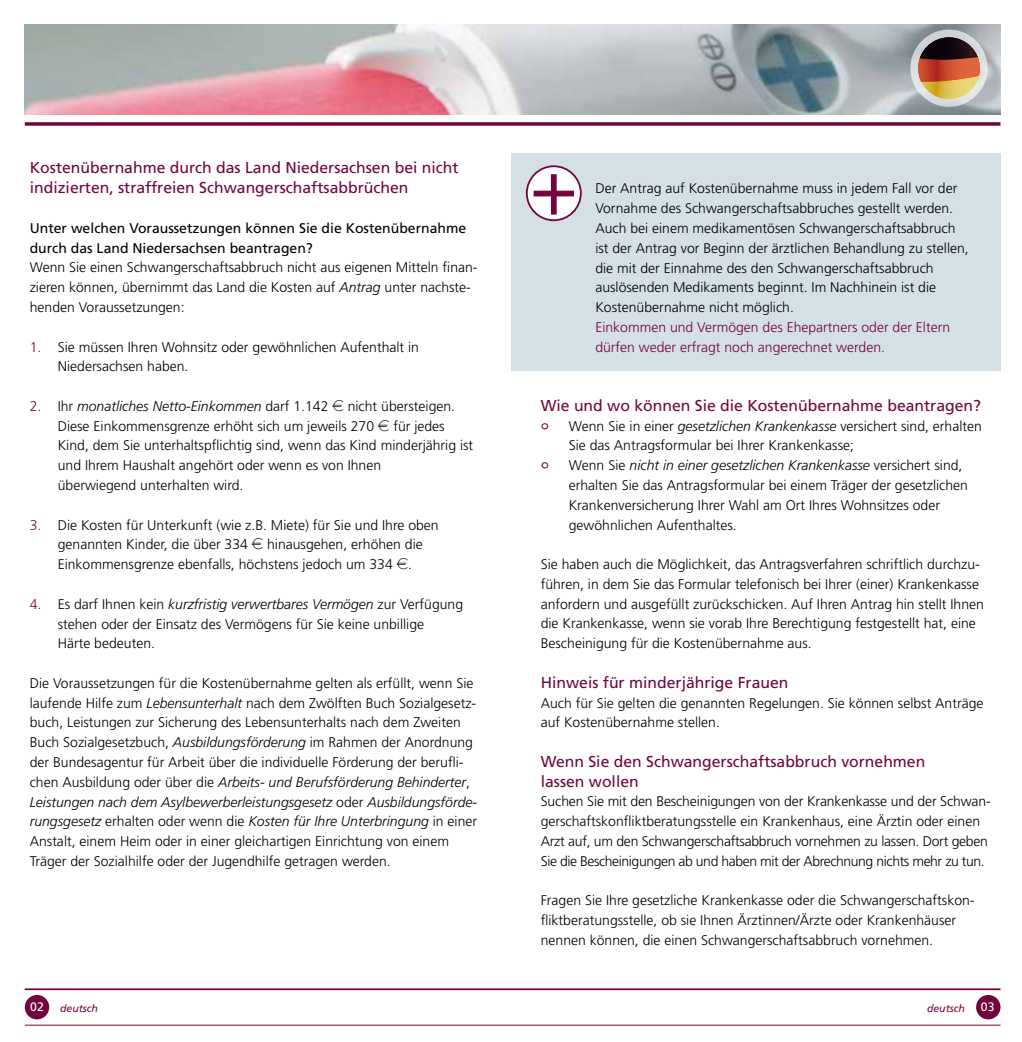
<style>
.page{position:relative;width:1022px;height:1042px;background:#fff}
.page>*{position:absolute;margin:0;border:0;box-sizing:border-box;transform-origin:0 0}
.t1{font:15.75px/19.8px "Frutiger";color:#72053e}
.t2{font:300 14px/19.8px "Frutiger";color:#000}
.t3{font:14px/19.8px "Frutiger";color:#000}
.t4{font:300 14px/19.8px "Frutiger";color:#72053e}
.t5{font:italic 300 14px "Frutiger";color:#000}
.t6{font:12.25px "Frutiger";color:#fff}
.t7{font:italic 10.5px "Frutiger";color:#72053e}
.s1{font-style:italic}
.s2{color:#72053e}
.s3{font-family:"Eurofont";font-weight:400}
.s4{font-size:21px;color:#72053e}
.s5{font-style:normal;font-size:21px;color:#72053e}
.s6{font-style:normal}
</style>
<div class="page">
<div style="left:977px;top:996px;width:22px;height:22px;background:#72053e;border-radius:50%"></div>
<div style="left:976px;top:995px;width:24px;height:24px;border:2px solid #72053e;border-radius:50%"></div>
<div style="left:26px;top:996px;width:22px;height:22px;background:#72053e;border-radius:50%"></div>
<div style="left:25px;top:995px;width:24px;height:24px;border:2px solid #72053e;border-radius:50%"></div>
<div style="left:511px;top:154px;width:489px;height:217px;background:#d5dfe6"></div>
<img style="left:25px;top:25px;width:975px;height:89px">
<svg style="left:25px;top:122px;width:975px;height:4px"></svg>
<svg style="left:526px;top:165px;width:56px;height:56px"></svg>
<svg style="left:910px;top:30px;width:77px;height:77px"></svg>
<svg style="left:918px;top:37px;width:62px;height:62px"></svg>
<svg style="left:918px;top:37px;width:62px;height:62px"></svg>
<hr style="left:25px;top:988px;width:975px;height:2px;background:#72053e">
<hr style="left:25px;top:1024px;width:975px;height:1px;background:#72053e">
<p class="t1" style="left:30px;top:158px;width:430px">Kostenübernahme durch das Land Niedersachsen bei nicht indizierten, straffreien Schwangerschaftsabbrüchen</p>
<p class="t3" style="left:30px;top:218px;width:438px">Unter welchen Voraussetzungen können Sie die Kostenübernahme durch das Land Niedersachsen beantragen?</p>
<p class="t2" style="left:30px;top:258px;width:449px">Wenn Sie einen Schwangerschaftsabbruch nicht aus eigenen Mitteln finan&shy;zieren können, übernimmt das Land die Kosten auf <span class="s1">Antrag</span> unter nachste&shy;henden Voraussetzungen:</p>
<p class="t2" style="left:58px;top:337px;width:363px;text-indent:-28px"><span class="s2">1.</span> Sie müssen Ihren Wohnsitz oder gewöhnlichen Aufenthalt in<br>Niedersachsen haben.</p>
<p class="t2" style="left:58px;top:396px;width:417px;text-indent:-28px"><span class="s2">2.</span> Ihr <span class="s1">monatliches Netto-Einkommen</span> darf 1.142 <span class="s3">E</span> nicht übersteigen.<br>Diese Einkommensgrenze erhöht sich um jeweils 270 <span class="s3">E</span> für jedes Kind, dem Sie unterhaltspflichtig sind, wenn das Kind minderjährig ist und Ihrem Haushalt angehört oder wenn es von Ihnen<br>überwiegend unterhalten wird.</p>
<p class="t2" style="left:58px;top:515px;width:382px;text-indent:-28px"><span class="s2">3.</span> Die Kosten für Unterkunft (wie z.B. Miete) für Sie und Ihre oben genannten Kinder, die über 334 <span class="s3">E</span> hinausgehen, erhöhen die<br>Einkommensgrenze ebenfalls, höchstens jedoch um 334 <span class="s3">E</span>.</p>
<p class="t2" style="left:58px;top:594px;width:407px;text-indent:-28px"><span class="s2">4.</span> Es darf Ihnen kein <span class="s1">kurzfristig verwertbares Vermögen</span> zur Verfügung stehen oder der Einsatz des Vermögens für Sie keine unbillige<br>Härte bedeuten.</p>
<p class="t2" style="left:30px;top:673px;width:449px">Die Voraussetzungen für die Kostenübernahme gelten als erfüllt, wenn Sie laufende Hilfe zum <span class="s1">Lebensunterhalt</span> nach dem Zwölften Buch Sozialgesetz&shy;buch, Leistungen zur Sicherung des Lebensunterhalts nach dem Zweiten Buch Sozialgesetzbuch, <span class="s1">Ausbildungsförderung</span> im Rahmen der Anordnung der Bundesagentur für Arbeit über die individuelle Förderung der berufli&shy;chen Ausbildung oder über die <span class="s1">Arbeits- und Berufsförderung Behinderter</span>, <span class="s1">Leistungen nach dem Asylbewerberleistungsgesetz</span> oder <span class="s1">Ausbildungsförde&shy;rungsgesetz</span> erhalten oder wenn die <span class="s1">Kosten für Ihre Unterbringung</span> in einer Anstalt, einem Heim oder in einer gleichartigen Einrichtung von einem Träger der Sozialhilfe oder der Jugendhilfe getragen werden.</p>
<p class="t2" style="left:595px;top:179px;width:375px">Der Antrag auf Kostenübernahme muss in jedem Fall vor der Vornahme des Schwangerschaftsabbruches gestellt werden.<br>Auch bei einem medikamentösen Schwangerschaftsabbruch ist der Antrag vor Beginn der ärztlichen Behandlung zu stellen, die mit der Einnahme des den Schwangerschaftsabbruch auslösenden Medikaments beginnt. Im Nachhinein ist die Kostenübernahme nicht möglich.</p>
<p class="t4" style="left:595px;top:317px;width:356px">Einkommen und Vermögen des Ehepartners oder der Eltern dürfen weder erfragt noch angerechnet werden.</p>
<p class="t1" style="left:541px;top:395px;width:442px">Wie und wo können Sie die Kostenübernahme beantragen?</p>
<p class="t2" style="left:541px;top:416px;width:443px"><span class="s4">°</span> Wenn Sie in einer <span class="s1">gesetzlichen Krankenkasse</span> versichert sind, erhalten</p>
<p class="t2" style="left:569px;top:436px;width:287px">Sie das Antragsformular bei Ihrer Krankenkasse;</p>
<p class="t5" style="left:541px;top:457px;width:423px"><span class="s5">°</span> <span class="s6">Wenn Sie</span> nicht in einer gesetzlichen Krankenkasse <span class="s6">versichert sind,</span></p>
<p class="t2" style="left:569px;top:475px;width:401px">erhalten Sie das Antragsformular bei einem Träger der gesetzlichen</p>
<p class="t2" style="left:569px;top:495px;width:373px">Krankenversicherung Ihrer Wahl am Ort Ihres Wohnsitzes oder</p>
<p class="t2" style="left:569px;top:515px;width:170px">gewöhnlichen Aufenthaltes.</p>
<p class="t2" style="left:541px;top:554px;width:445px">Sie haben auch die Möglichkeit, das Antragsverfahren schriftlich durchzu&shy;führen, in dem Sie das Formular telefonisch bei Ihrer (einer) Krankenkasse anfordern und ausgefüllt zurückschicken. Auf Ihren Antrag hin stellt Ihnen die Krankenkasse, wenn sie vorab Ihre Berechtigung festgestellt hat, eine Bescheinigung für die Kostenübernahme aus.</p>
<p class="t1" style="left:541px;top:672px;width:249px">Hinweis für minderjährige Frauen</p>
<p class="t2" style="left:541px;top:693px;width:444px">Auch für Sie gelten die genannten Regelungen. Sie können selbst Anträge auf Kostenübernahme stellen.</p>
<p class="t1" style="left:541px;top:751px;width:386px">Wenn Sie den Schwangerschaftsabbruch vornehmen lassen wollen</p>
<p class="t2" style="left:541px;top:791px;width:451px">Suchen Sie mit den Bescheinigungen von der Krankenkasse und der Schwan&shy;gerschaftskonfliktberatungsstelle ein Krankenhaus, eine Ärztin oder einen Arzt auf, um den Schwangerschaftsabbruch vornehmen zu lassen. Dort geben Sie die Bescheinigungen ab und haben mit der Abrechnung nichts mehr zu tun.</p>
<p class="t2" style="left:541px;top:890px;width:435px">Fragen Sie Ihre gesetzliche Krankenkasse oder die Schwangerschaftskon&shy;fliktberatungsstelle, ob sie Ihnen Ärztinnen/Ärzte oder Krankenhäuser nennen können, die einen Schwangerschaftsabbruch vornehmen.</p>
<p class="t6" style="left:30px;top:999px;width:15px">02</p>
<p class="t6" style="left:981px;top:999px;width:15px">03</p>
<p class="t7" style="left:60px;top:1002px;width:39px">deutsch</p>
<p class="t7" style="left:927px;top:1002px;width:39px">deutsch</p>
</div>
